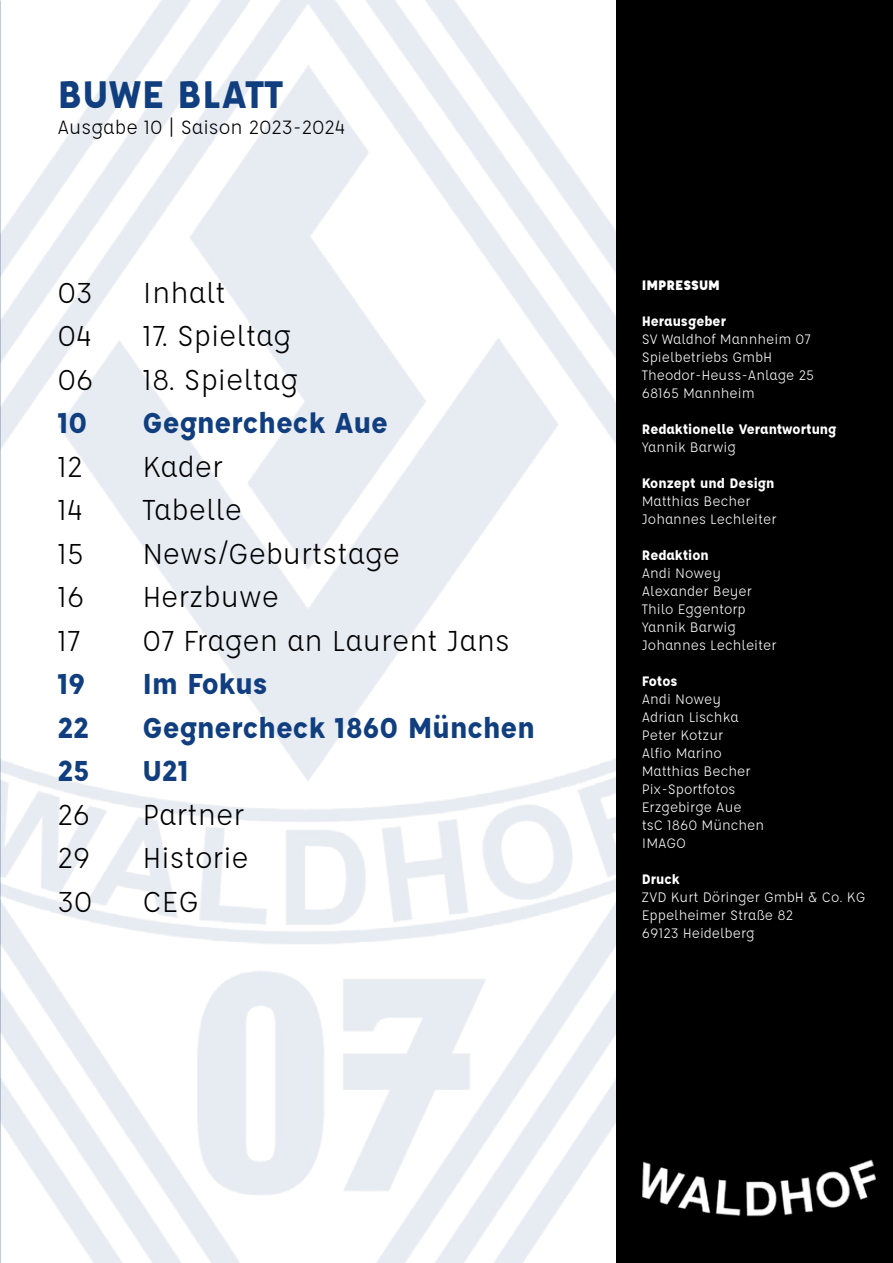
<style>
.page{position:relative;width:893px;height:1263px;background:#fff}
.page>*{position:absolute;margin:0;border:0;box-sizing:border-box;transform-origin:0 0}
.t1{font:700 42px "Affogato";color:#103e7f}
.t2{font:31.5px/43.5px "Affogato";color:#000;text-align:justify}
.t3{font:700 31.5px/43.5px "Affogato";color:#103e7f}
.t4{font:21px "Affogato";color:#000}
.t5{font:15px/18px "Affogato";color:#fff}
.t6{font:700 15px "Affogato";color:#fff}
.t7{font:900 15px "Affogato";color:#fff}
</style>
<div class="page">
<img style="left:1px;top:0;width:616px;height:1263px">
<div style="left:617px;top:0;width:276px;height:1263px;background:#000"></div>
<img style="left:642px;top:1159px;width:234px;height:58px">
<img style="left:0;top:0;width:1px;height:1263px">
<img style="left:0;top:0;width:1px;height:945px">
<h1 class="t1" style="left:57px;top:68px;width:228px">BUWE BLATT</h1>
<h3 class="t4" style="left:57px;top:114px;width:289px">Ausgabe 10 | Saison 2023-2024</h3>
<h2 class="t2" style="left:57px;top:271px;width:37px">03<br>04<br>06</h2>
<h2 class="t3" style="left:57px;top:401px;width:31px">10</h2>
<h2 class="t2" style="left:57px;top:445px;width:28px">12<br>14<br>15<br>16<br>17</h2>
<h2 class="t3" style="left:57px;top:662px;width:33px">19<br>22<br>25</h2>
<h2 class="t2" style="left:57px;top:793px;width:36px">26<br>29<br>30</h2>
<h2 class="t2" style="left:142px;top:270px;width:85px">Inhalt</h2>
<h2 class="t2" style="left:142px;top:314px;width:150px">17. Spieltag</h2>
<h2 class="t2" style="left:142px;top:357px;width:157px">18. Spieltag</h2>
<h2 class="t3" style="left:142px;top:401px;width:247px">Gegnercheck Aue</h2>
<h2 class="t2" style="left:142px;top:444px;width:369px;text-align:left">Kader<br>Tabelle<br>News/Geburtstage<br>Herzbuwe<br>07 Fragen an Laurent Jans</h2>
<h2 class="t3" style="left:142px;top:662px;width:394px">Im Fokus<br>Gegnercheck 1860 München<br>U21</h2>
<h2 class="t2" style="left:142px;top:792px;width:108px;text-align:left">Partner<br>Historie<br>CEG</h2>
<p class="t7" style="left:642px;top:276px;width:80px">IMPRESSUM</p>
<p class="t6" style="left:642px;top:312px;width:86px">Herausgeber</p>
<p class="t5" style="left:642px;top:330px;width:174px">SV Waldhof Mannheim 07<br>Spielbetriebs GmbH<br>Theodor-Heuss-Anlage 25<br>68165 Mannheim</p>
<p class="t6" style="left:642px;top:420px;width:196px">Redaktionelle Verantwortung</p>
<p class="t5" style="left:642px;top:438px;width:96px">Yannik Barwig</p>
<p class="t6" style="left:642px;top:474px;width:134px">Konzept und Design</p>
<p class="t5" style="left:642px;top:492px;width:136px">Matthias Becher<br>Johannes Lechleiter</p>
<p class="t6" style="left:642px;top:546px;width:69px">Redaktion</p>
<p class="t5" style="left:642px;top:564px;width:136px">Andi Nowey<br>Alexander Beyer<br>Thilo Eggentorp<br>Yannik Barwig<br>Johannes Lechleiter</p>
<p class="t6" style="left:642px;top:672px;width:37px">Fotos</p>
<p class="t5" style="left:642px;top:690px;width:124px">Andi Nowey<br>Adrian Lischka<br>Peter Kotzur<br>Alfio Marino<br>Matthias Becher<br>Pix-Sportfotos<br>Erzgebirge Aue tsC 1860 München<br>IMAGO</p>
<p class="t6" style="left:642px;top:870px;width:39px">Druck</p>
<p class="t5" style="left:642px;top:888px;width:225px">ZVD Kurt Döringer GmbH &amp; Co. KG<br>Eppelheimer Straße 82<br>69123 Heidelberg</p>
</div>
